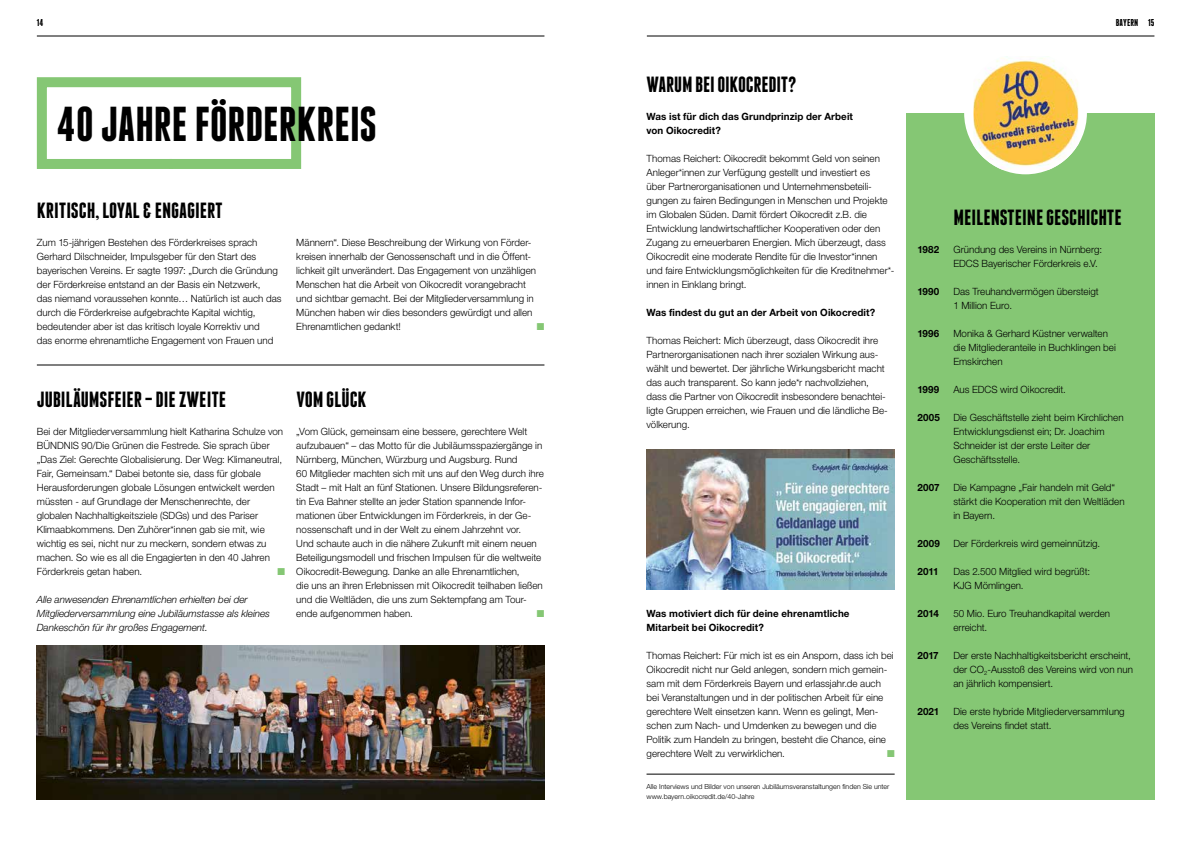
<style>
.page{position:relative;width:1191px;height:842px;background:#fff}
.page>*{position:absolute;margin:0;border:0;box-sizing:border-box;transform-origin:0 0}
.t1{font:700 49px "Franchise";letter-spacing:-.01em;color:#000}
.t2{font:700 22px "Franchise";letter-spacing:-.005em;color:#000}
.t3{font:300 10px/14px "Helvetica Neue LT Pro";color:#000}
.t4{font:700 10px/14px "Helvetica Neue LT Pro";letter-spacing:.01em;color:#000}
.t5{font:italic 300 10px/14px "Helvetica Neue LT Pro";letter-spacing:-.005em;color:#000}
.t6{font:700 10px "Franchise";letter-spacing:.01em;color:#000}
.t7{font:10px "Zapf Dingbats ITC";color:#85c774}
.t8{font:300 7px/10.5px "Helvetica Neue LT Pro";color:#000}
</style>
<div class="page">
<hr style="left:647px;top:36px;width:507px;height:1px;background:#000">
<hr style="left:37px;top:36px;width:507px;height:1px;background:#000">
<hr style="left:37px;top:364px;width:507px;height:1px;background:#000">
<svg style="left:36px;top:77px;width:266px;height:92px"></svg>
<img style="left:37px;top:645px;width:507px;height:154px">
<img style="left:646px;top:449px;width:248px;height:140px">
<div style="left:906px;top:113px;width:248px;height:686px;background:#85c774"></div>
<hr style="left:646px;top:774px;width:248px;height:1px;background:#000">
<div style="left:964px;top:52px;width:123px;height:122px;background:#fff;border-radius:50%"></div>
<img style="left:973px;top:56px;width:106px;height:114px">
<p class="t6" style="left:37px;top:17px;width:8px">14</p>
<p class="t6" style="left:1115px;top:17px;width:41px">BAYERN 15</p>
<h1 class="t1" style="left:57px;top:99px;width:321px">40 JAHRE FÖRDERKREIS</h1>
<h2 class="t2" style="left:37px;top:199px;width:187px">KRITISCH, LOYAL &amp; ENGAGIERT</h2>
<p class="t3" style="left:37px;top:235px;width:246px">Zum 15-jährigen Bestehen des Förderkreises sprach Gerhard Dilschneider, Impulsgeber für den Start des bayerischen Vereins. Er sagte 1997: „Durch die Gründung der Förderkreise entstand an der Basis ein Netzwerk,<br>das niemand voraussehen konnte… Natürlich ist auch das durch die Förderkreise aufgebrachte Kapital wichtig, bedeutender aber ist das kritisch loyale Korrektiv und<br>das enorme ehrenamtliche Engagement von Frauen und</p>
<p class="t3" style="left:296px;top:235px;width:241px">Männern“. Diese Beschreibung der Wirkung von Förder&shy;kreisen innerhalb der Genossenschaft und in die Öffent&shy;lichkeit gilt unverändert. Das Engagement von unzähligen Menschen hat die Arbeit von Oikocredit vorangebracht und sichtbar gemacht. Bei der Mitgliederversammlung in München haben wir dies besonders gewürdigt und allen Ehrenamtlichen gedankt!</p>
<p class="t7" style="left:537px;top:322px;width:9px">■</p>
<h2 class="t2" style="left:37px;top:388px;width:191px">JUBILÄUMSFEIER – DIE ZWEITE</h2>
<h2 class="t2" style="left:296px;top:388px;width:72px">VOM GLÜCK</h2>
<p class="t3" style="left:37px;top:424px;width:248px">Bei der Mitgliederversammlung hielt Katharina Schulze von BÜNDNIS 90/Die Grünen die Festrede. Sie sprach über „Das Ziel: Gerechte Globalisierung. Der Weg: Klimaneutral, Fair, Gemeinsam.“ Dabei betonte sie, dass für globale Herausforderungen globale Lösungen entwickelt werden müssten - auf Grundlage der Menschenrechte, der globalen Nachhaltigkeitsziele (SDGs) und des Pariser Klimaabkommens. Den Zuhörer*innen gab sie mit, wie wichtig es sei, nicht nur zu meckern, sondern etwas zu machen. So wie es all die Engagierten in den 40 Jahren Förderkreis getan haben.</p>
<p class="t7" style="left:277px;top:567px;width:9px">■</p>
<p class="t5" style="left:37px;top:592px;width:235px">Alle anwesenden Ehrenamtlichen erhielten bei der<br>Mitgliederversammlung eine Jubiläumstasse als kleines<br>Dankeschön für ihr großes Engagement.</p>
<p class="t3" style="left:296px;top:424px;width:249px">„Vom Glück, gemeinsam eine bessere, gerechtere Welt aufzubauen“ – das Motto für die Jubiläumsspaziergänge in Nürnberg, München, Würzburg und Augsburg. Rund<br>60 Mitglieder machten sich mit uns auf den Weg durch ihre Stadt – mit Halt an fünf Stationen. Unsere Bildungsreferen&shy;tin Eva Bahner stellte an jeder Station spannende Infor&shy;mationen über Entwicklungen im Förderkreis, in der Ge&shy;nossenschaft und in der Welt zu einem Jahrzehnt vor.<br>Und schaute auch in die nähere Zukunft mit einem neuen Beteiligungsmodell und frischen Impulsen für die weltweite Oikocredit-Bewegung. Danke an alle Ehrenamtlichen,<br>die uns an ihren Erlebnissen mit Oikocredit teilhaben ließen und die Weltläden, die uns zum Sektempfang am Tour&shy;ende aufgenommen haben.</p>
<p class="t7" style="left:537px;top:609px;width:9px">■</p>
<h2 class="t2" style="left:646px;top:73px;width:152px">WARUM BEI OIKOCREDIT?</h2>
<p class="t4" style="left:646px;top:109px;width:208px">Was ist für dich das Grundprinzip der Arbeit von Oikocredit?</p>
<p class="t3" style="left:646px;top:151px;width:248px">Thomas Reichert: Oikocredit bekommt Geld von seinen Anleger*innen zur Verfügung gestellt und investiert es<br>über Partnerorganisationen und Unternehmensbeteili&shy;gungen zu fairen Bedingungen in Menschen und Projekte im Globalen Süden. Damit fördert Oikocredit z.B. die Entwicklung landwirtschaftlicher Kooperativen oder den Zugang zu erneuerbaren Energien. Mich überzeugt, dass Oikocredit eine moderate Rendite für die Investor*innen und faire Entwicklungsmöglichkeiten für die Kreditnehmer*- innen in Einklang bringt.</p>
<p class="t4" style="left:646px;top:305px;width:230px">Was findest du gut an der Arbeit von Oikocredit?</p>
<p class="t3" style="left:646px;top:333px;width:243px">Thomas Reichert: Mich überzeugt, dass Oikocredit ihre Partnerorganisationen nach ihrer sozialen Wirkung aus&shy;wählt und bewertet. Der jährliche Wirkungsbericht macht das auch transparent. So kann jede*r nachvollziehen, dass die Partner von Oikocredit insbesondere benachtei&shy;ligte Gruppen erreichen, wie Frauen und die ländliche Be&shy;völkerung.</p>
<p class="t4" style="left:646px;top:606px;width:204px">Was motiviert dich für deine ehrenamtliche<br>Mitarbeit bei Oikocredit?</p>
<p class="t3" style="left:646px;top:648px;width:249px">Thomas Reichert: Für mich ist es ein Ansporn, dass ich bei Oikocredit nicht nur Geld anlegen, sondern mich gemein&shy;sam mit dem Förderkreis Bayern und erlassjahr.de auch bei Veranstaltungen und in der politischen Arbeit für eine gerechtere Welt einsetzen kann. Wenn es gelingt, Men&shy;schen zum Nach- und Umdenken zu bewegen und die Politik zum Handeln zu bringen, besteht die Chance, eine gerechtere Welt zu verwirklichen.</p>
<p class="t7" style="left:887px;top:749px;width:9px">■</p>
<p class="t8" style="left:646px;top:781px;width:244px">Alle Interviews und Bilder von unseren Jubiläumsveranstaltungen finden Sie unter www.bayern.oikocredit.de/40-Jahre</p>
<h2 class="t2" style="left:953px;top:206px;width:170px">MEILENSTEINE GESCHICHTE</h2>
<p class="t4" style="left:917px;top:242px;width:23px">1982</p>
<p class="t3" style="left:953px;top:242px;width:150px">Gründung des Vereins in Nürnberg:<br>EDCS Bayerischer Förderkreis e.V.</p>
<p class="t4" style="left:917px;top:284px;width:24px">1990</p>
<p class="t3" style="left:953px;top:284px;width:147px">Das Treuhandvermögen übersteigt<br>1 Million Euro.</p>
<p class="t4" style="left:917px;top:326px;width:24px">1996</p>
<p class="t3" style="left:953px;top:326px;width:164px">Monika &amp; Gerhard Küstner verwalten die Mitgliederanteile in Buchklingen bei<br>Emskirchen</p>
<p class="t4" style="left:917px;top:382px;width:23px">1999</p>
<p class="t3" style="left:953px;top:382px;width:114px">Aus EDCS wird Oikocredit.</p>
<p class="t4" style="left:917px;top:410px;width:24px">2005</p>
<p class="t3" style="left:953px;top:410px;width:172px">Die Geschäftstelle zieht beim Kirchlichen Entwicklungsdienst ein; Dr. Joachim Schneider ist der erste Leiter der Geschäftsstelle.</p>
<p class="t4" style="left:917px;top:480px;width:24px">2007</p>
<p class="t3" style="left:953px;top:480px;width:173px">Die Kampagne „Fair handeln mit Geld“ stärkt die Kooperation mit den Weltläden in Bayern.</p>
<p class="t4" style="left:917px;top:536px;width:24px">2009</p>
<p class="t3" style="left:953px;top:536px;width:148px">Der Förderkreis wird gemeinnützig.</p>
<p class="t4" style="left:917px;top:564px;width:23px">2011</p>
<p class="t3" style="left:953px;top:564px;width:138px">Das 2.500 Mitglied wird begrüßt:<br>KJG Mömlingen.</p>
<p class="t4" style="left:917px;top:606px;width:23px">2014</p>
<p class="t3" style="left:953px;top:606px;width:158px">50 Mio. Euro Treuhandkapital werden erreicht.</p>
<p class="t4" style="left:917px;top:648px;width:23px">2017</p>
<p class="t3" style="left:953px;top:648px;width:181px">Der erste Nachhaltigkeitsbericht erscheint, der CO<sub>2</sub>-Ausstoß des Vereins wird von nun an jährlich kompensiert.</p>
<p class="t4" style="left:917px;top:704px;width:24px">2021</p>
<p class="t3" style="left:953px;top:704px;width:173px">Die erste hybride Mitgliederversammlung des Vereins findet statt.</p>
</div>
